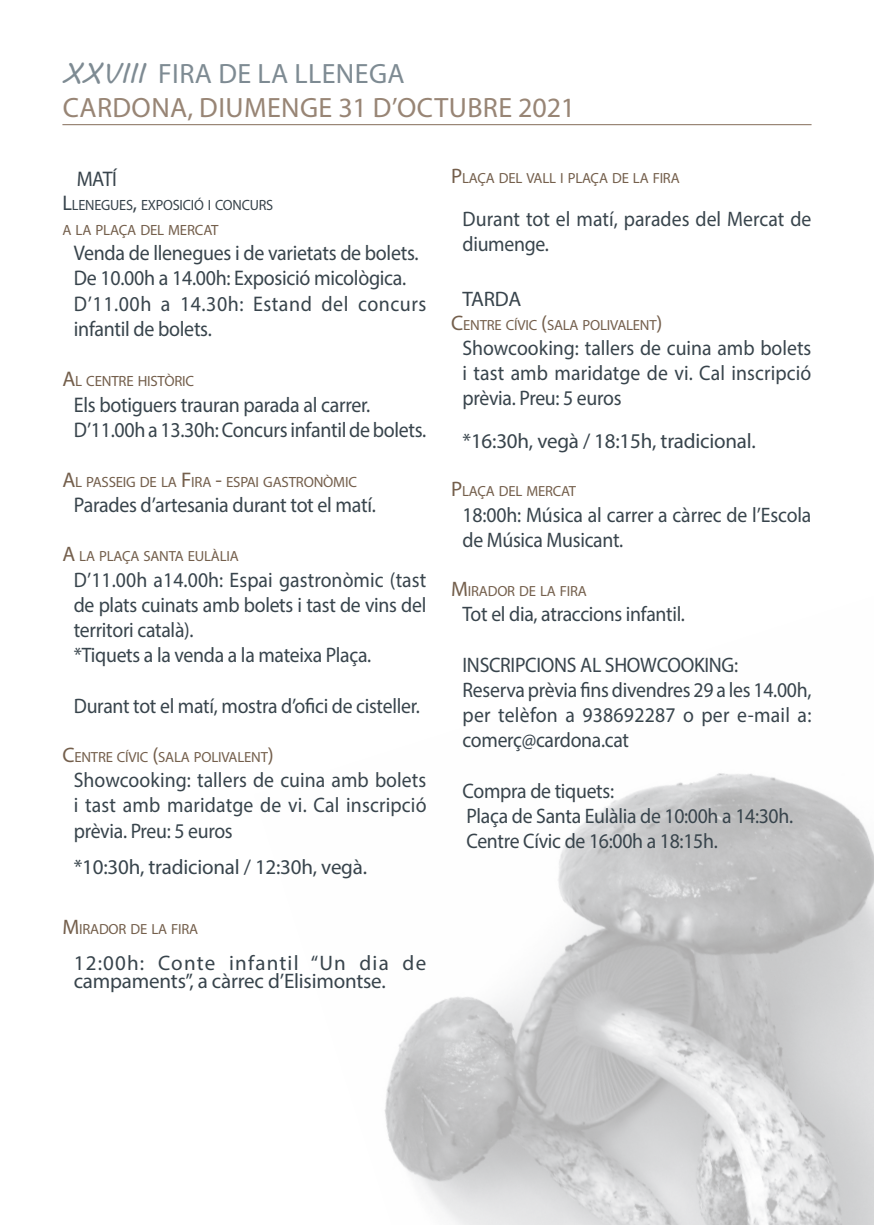
<style>
.page{position:relative;width:874px;height:1225px;background:#fff}
.page>*{position:absolute;margin:0;border:0;box-sizing:border-box;transform-origin:0 0}
.t1{font:28px/33.6px "Myriad Pro";letter-spacing:.015em;color:#988575}
.t2{font:21.2px/25.4px "Myriad Pro";letter-spacing:-.015em;color:#38444c;scale:.94 1}
.t3{font:21px/25.2px "Myriad Pro";letter-spacing:-.015em;color:#38444c;scale:.94 1}
.t4{font:21px/18px "Myriad Pro";letter-spacing:-.015em;color:#38444c}
.t5{font:14.8px "Myriad Pro";letter-spacing:-.015em;color:#745f4c}
.t6{font:14.8px/24.2px "Myriad Pro";letter-spacing:-.015em;color:#38444c;scale:.96 1}
.t7{font:14.6px "Myriad Pro";letter-spacing:-.015em;color:#745f4c}
.s1{font-family:"MV Boli";color:#7e8b93}
.s2{color:#7e8b93}
.s3{font-size:21.2px}
.s4{color:#745f4c}
.s5{font-size:21px}
</style>
<div class="page">
<img style="left:384px;top:773px;width:489px;height:452px">
<hr style="left:62px;top:124px;width:749px;height:1px;background:#988575">
<h1 class="t1" style="left:62px;top:57px;width:514px"><span class="s1">XXVIII</span> <span class="s2">FIRA DE LA LLENEGA<br></span>CARDONA, DIUMENGE 31 D’OCTUBRE 2021</h1>
<p class="t2" style="left:77px;top:166px;width:44px">MATÍ</p>
<p class="t6" style="left:62px;top:193px;width:221px"><span class="s3">L</span>LENEGUES<span class="s3">,</span> EXPOSICIÓ I CONCURS<br><span class="s4">A LA PLAÇA DEL MERCAT</span></p>
<p class="t2" style="left:74px;top:240px;width:376px">Venda de llenegues i de varietats de bolets.<br>De 10.00h a 14.00h: Exposició micològica.<br>D’11.00h a 14.30h: Estand del concurs infantil de bolets.</p>
<p class="t5" style="left:62px;top:372px;width:133px"><span class="s3">A</span>L CENTRE HISTÒRIC</p>
<p class="t2" style="left:74px;top:391px;width:376px">Els botiguers trauran parada al carrer.<br>D’11.00h a 13.30h: Concurs infantil de bolets.</p>
<p class="t5" style="left:62px;top:472px;width:296px"><span class="s3">A</span>L PASSEIG DE LA <span class="s3">F</span>IRA <span class="s3">-</span> ESPAI GASTRONÒMIC</p>
<p class="t2" style="left:74px;top:492px;width:323px">Parades d’artesania durant tot el matí.</p>
<p class="t7" style="left:62px;top:547px;width:178px"><span class="s5">A</span> LA PLAÇA SANTA EULÀLIA</p>
<p class="t3" style="left:74px;top:566px;width:376px">D’11.00h a14.00h: Espai gastronòmic (tast de plats cuinats amb bolets i tast de vins del territori català).<br>*Tiquets a la venda a la mateixa Plaça.</p>
<p class="t3" style="left:74px;top:692px;width:369px">Durant tot el matí, mostra d’ofici de cisteller.</p>
<p class="t7" style="left:62px;top:748px;width:213px"><span class="s5">C</span>ENTRE CÍVIC <span class="s5">(</span>SALA POLIVALENT<span class="s5">)</span></p>
<p class="t3" style="left:74px;top:767px;width:376px;text-align:justify">Showcooking: tallers de cuina amb bolets i tast amb maridatge de vi. Cal inscripció prèvia. Preu: 5 euros</p>
<p class="t4" style="left:74px;top:857px;width:295px">*10:30h, tradicional / 12:30h, vegà.</p>
<p class="t7" style="left:62px;top:919px;width:137px"><span class="s5">M</span> IRADOR DE LA FIRA</p>
<p class="t4" style="left:74px;top:953px;width:354px">12:00h: Conte infantil “Un dia de campaments”, a càrrec d’Elisimontse.</p>
<p class="t7" style="left:451px;top:169px;width:230px"><span class="s5">P</span>LAÇA DEL VALL I PLAÇA DE LA FIRA</p>
<p class="t3" style="left:462px;top:206px;width:372px">Durant tot el matí, parades del Mercat de diumenge.</p>
<p class="t4" style="left:462px;top:289px;width:60px">TARDA</p>
<p class="t7" style="left:451px;top:315px;width:213px"><span class="s5">C</span>ENTRE CÍVIC <span class="s5">(</span>SALA POLIVALENT<span class="s5">)</span></p>
<p class="t3" style="left:462px;top:335px;width:372px;text-align:justify">Showcooking: tallers de cuina amb bolets i tast amb maridatge de vi. Cal inscripció prèvia. Preu: 5 euros</p>
<p class="t4" style="left:462px;top:432px;width:294px">*16:30h, vegà / 18:15h, tradicional.</p>
<p class="t7" style="left:451px;top:482px;width:126px"><span class="s5">P</span>LAÇA DEL MERCAT</p>
<p class="t3" style="left:462px;top:501px;width:372px">18:00h: Música al carrer a càrrec de l’Escola de Música Musicant.</p>
<p class="t7" style="left:451px;top:582px;width:137px"><span class="s5">M</span> IRADOR DE LA FIRA</p>
<p class="t3" style="left:462px;top:601px;width:238px">Tot el dia, atraccions infantil.</p>
<p class="t3" style="left:462px;top:651px;width:372px">INSCRIPCIONS AL SHOWCOOKING:<br>Reserva prèvia fins divendres 29 a les 14.00h, per telèfon a 938692287 o per e-mail a: comerç@cardona.cat</p>
<p class="t3" style="left:462px;top:777px;width:353px">Compra de tiquets:<br>Plaça de Santa Eulàlia de 10:00h a 14:30h.<br>Centre Cívic de 16:00h a 18:15h.</p>
</div>
